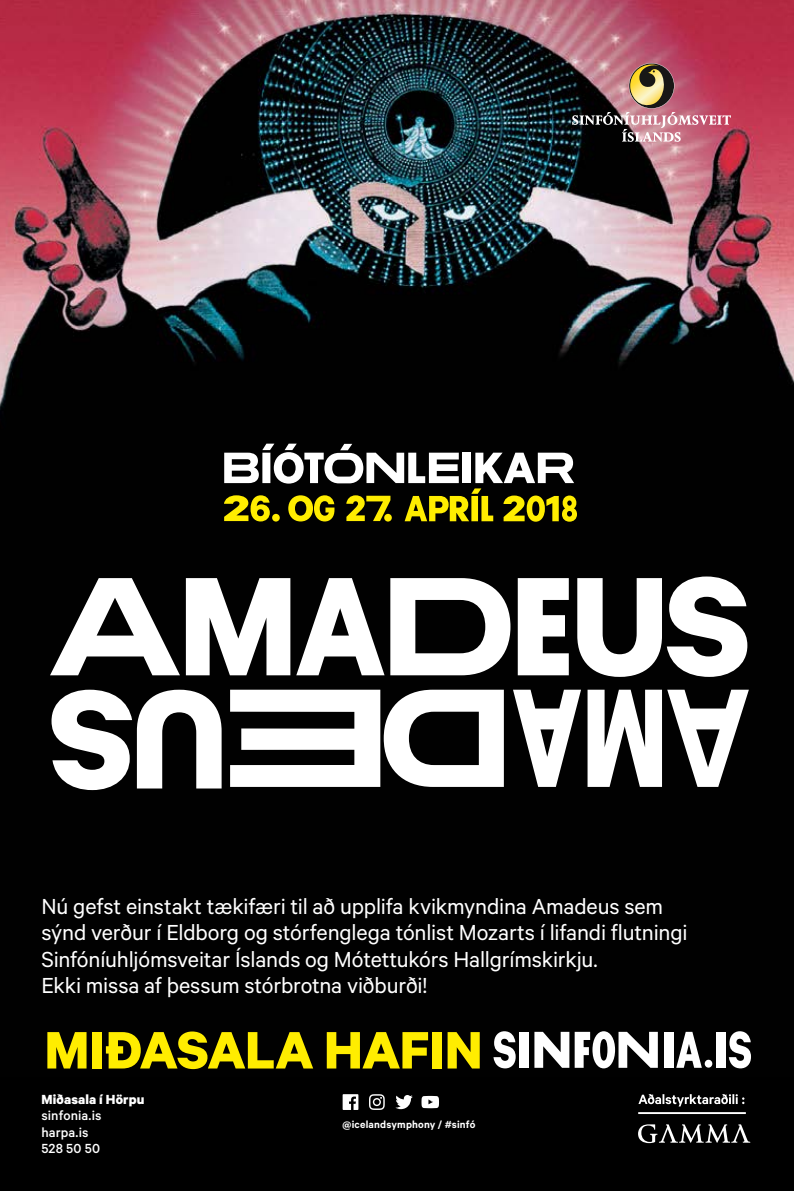
<style>
.page{position:relative;width:794px;height:1191px;background:#000}
.page>*{position:absolute;margin:0;border:0;box-sizing:border-box;transform-origin:0 0}
.t1{font:700 59.32px "Calibre";letter-spacing:-.01em;color:#ffed00}
.t2{font:24.5px/26.2px "Calibre";letter-spacing:-.005em;color:#fff}
.t3{font:500 14.88px/16.4px "Calibre";letter-spacing:.005em;color:#fff}
.t4{font:700 14.88px "Calibre";letter-spacing:.01em;color:#fff}
.t5{font:600 11.55px "Calibre";letter-spacing:.015em;color:#fff}
</style>
<div class="page">
<img style="left:0;top:0;width:794px;height:1069px">
<svg style="left:224px;top:443px;width:353px;height:78px"></svg>
<svg style="left:50px;top:578px;width:130px;height:97px"></svg>
<svg style="left:186px;top:578px;width:104px;height:97px"></svg>
<svg style="left:296px;top:578px;width:88px;height:97px"></svg>
<svg style="left:390px;top:578px;width:120px;height:97px"></svg>
<svg style="left:518px;top:578px;width:51px;height:97px"></svg>
<svg style="left:577px;top:576px;width:170px;height:101px"></svg>
<svg style="left:587px;top:689px;width:162px;height:98px"></svg>
<svg style="left:513px;top:689px;width:68px;height:98px"></svg>
<svg style="left:230px;top:689px;width:274px;height:98px"></svg>
<svg style="left:52px;top:689px;width:170px;height:101px"></svg>
<svg style="left:343px;top:1094px;width:15px;height:16px"></svg>
<svg style="left:369px;top:1094px;width:16px;height:16px"></svg>
<svg style="left:395px;top:1095px;width:18px;height:14px"></svg>
<svg style="left:421px;top:1096px;width:18px;height:12px"></svg>
<svg style="left:638px;top:1094px;width:106px;height:12px"></svg>
<svg style="left:638px;top:1124px;width:112px;height:19px"></svg>
<hr style="left:638px;top:1112px;width:108px;height:2px;background:#fff">
<svg style="left:493px;top:1031px;width:22px;height:37px"></svg>
<svg style="left:729px;top:1031px;width:22px;height:37px"></svg>
<div style="left:520px;top:1031px;width:9px;height:36px;background:#fff"></div>
<svg style="left:534px;top:1031px;width:124px;height:37px"></svg>
<div style="left:664px;top:1031px;width:9px;height:36px;background:#fff"></div>
<div style="left:717px;top:1031px;width:9px;height:36px;background:#fff"></div>
<svg style="left:676px;top:1031px;width:26px;height:36px"></svg>
<div style="left:704px;top:1059px;width:8px;height:8px;background:#fff;border-radius:50%"></div>
<svg style="left:572px;top:63px;width:159px;height:79px"></svg>
<p class="t2" style="left:41px;top:892px;width:647px">Nú gefst einstakt tækifæri til að upplifa kvikmyndina Amadeus sem sýnd verður í Eldborg og stórfenglega tónlist Mozarts í lifandi flutningi Sinfóníuhljómsveitar Íslands og Mótettukórs Hallgrímskirkju.<br>Ekki missa af þessum stórbrotna viðburði!</p>
<h1 class="t1" style="left:45px;top:1013px;width:439px">MIÐASALA HAFIN</h1>
<p class="t4" style="left:41px;top:1090px;width:104px">Miðasala í Hörpu</p>
<p class="t3" style="left:41px;top:1107px;width:62px">sinfonia.is harpa.is<br>528 50 50</p>
<p class="t5" style="left:342px;top:1117px;width:134px">@icelandsymphony / #sinfó</p>
</div>
